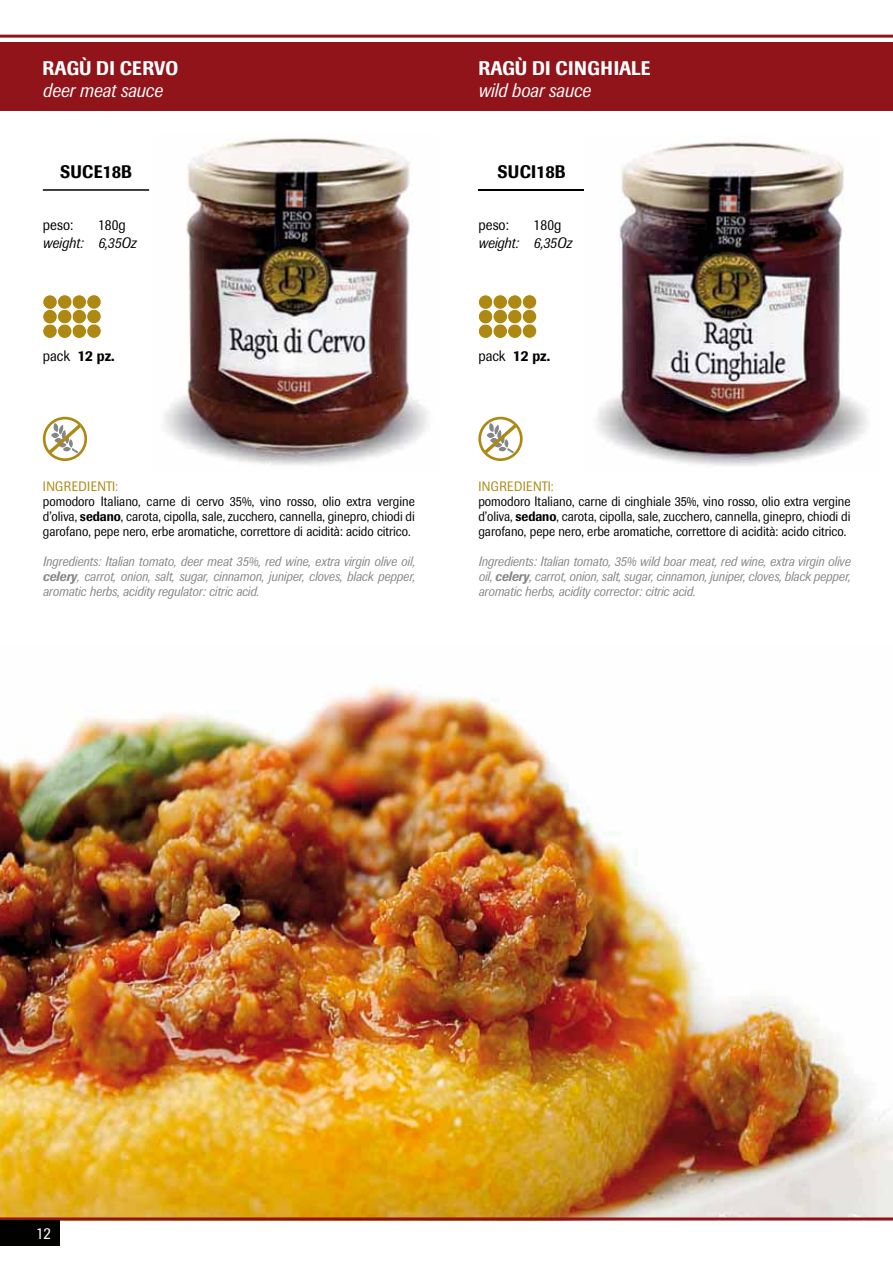
<style>
.page{position:relative;width:893px;height:1263px;background:#fff}
.page>*{position:absolute;margin:0;border:0;box-sizing:border-box;transform-origin:0 0}
.t1{font:500 19.5px "Imago";letter-spacing:.02em;color:#fff;scale:.9 1}
.t2{font:italic 19.5px "Imago";color:#fff;scale:.9 1}
.t3{font:500 18px "Imago";letter-spacing:.01em;color:#010100;scale:.9 1}
.t4{font:16.5px "Imago";color:#fff;scale:.9 1}
.t5{font:italic 15px "Imago";color:#010100;scale:.9 1}
.t6{font:15px "Imago";color:#010100;scale:.9 1}
.t7{font:500 15px "Imago";color:#010100;scale:.9 1}
.t8{font:13.5px/15px "Imago";color:#010100;text-align:justify;scale:.9 1}
.t9{font:italic 13.5px/15px "Imago";color:#858687;text-align:justify;scale:.9 1}
.t10{font:13.5px "Imago";letter-spacing:.04em;color:#ad8914;scale:.9 1}
.s1{font-weight:400}
.s2{font-weight:500}
</style>
<div class="page">
<img style="left:0;top:684px;width:893px;height:533px">
<div style="left:0;top:43px;width:893px;height:68px;background:#90141a"></div>
<hr style="left:478px;top:189px;width:107px;height:2px;background:#010000">
<img style="left:597px;top:142px;width:271px;height:324px">
<div style="left:508px;top:324px;width:14px;height:14px;background:#ad8914;border-radius:50%"></div>
<div style="left:507px;top:324px;width:15px;height:15px;border:1px solid #fff;border-radius:50%"></div>
<div style="left:508px;top:309px;width:14px;height:15px;background:#ad8914;border-radius:50%"></div>
<div style="left:507px;top:309px;width:15px;height:15px;border:1px solid #fff;border-radius:50%"></div>
<div style="left:508px;top:295px;width:14px;height:14px;background:#ad8914;border-radius:50%"></div>
<div style="left:507px;top:295px;width:15px;height:15px;border:1px solid #fff;border-radius:50%"></div>
<div style="left:478px;top:324px;width:15px;height:14px;background:#ad8914;border-radius:50%"></div>
<div style="left:478px;top:324px;width:15px;height:15px;border:1px solid #fff;border-radius:50%"></div>
<div style="left:478px;top:309px;width:15px;height:15px;background:#ad8914;border-radius:50%"></div>
<div style="left:478px;top:309px;width:15px;height:15px;border:1px solid #fff;border-radius:50%"></div>
<div style="left:478px;top:295px;width:15px;height:14px;background:#ad8914;border-radius:50%"></div>
<div style="left:478px;top:295px;width:15px;height:15px;border:1px solid #fff;border-radius:50%"></div>
<div style="left:522px;top:324px;width:15px;height:14px;background:#ad8914;border-radius:50%"></div>
<div style="left:522px;top:324px;width:15px;height:15px;border:1px solid #fff;border-radius:50%"></div>
<div style="left:522px;top:309px;width:15px;height:15px;background:#ad8914;border-radius:50%"></div>
<div style="left:522px;top:309px;width:15px;height:15px;border:1px solid #fff;border-radius:50%"></div>
<div style="left:522px;top:295px;width:15px;height:14px;background:#ad8914;border-radius:50%"></div>
<div style="left:522px;top:294px;width:15px;height:15px;border:1px solid #fff;border-radius:50%"></div>
<div style="left:493px;top:324px;width:15px;height:14px;background:#ad8914;border-radius:50%"></div>
<div style="left:493px;top:324px;width:15px;height:15px;border:1px solid #fff;border-radius:50%"></div>
<div style="left:493px;top:309px;width:15px;height:15px;background:#ad8914;border-radius:50%"></div>
<div style="left:493px;top:309px;width:15px;height:15px;border:1px solid #fff;border-radius:50%"></div>
<div style="left:493px;top:295px;width:15px;height:14px;background:#ad8914;border-radius:50%"></div>
<div style="left:493px;top:294px;width:15px;height:15px;border:1px solid #fff;border-radius:50%"></div>
<svg style="left:478px;top:417px;width:45px;height:44px"></svg>
<hr style="left:43px;top:189px;width:106px;height:2px;background:#010000">
<img style="left:163px;top:138px;width:265px;height:328px">
<div style="left:72px;top:324px;width:15px;height:14px;background:#ad8914;border-radius:50%"></div>
<div style="left:72px;top:324px;width:15px;height:15px;border:1px solid #fff;border-radius:50%"></div>
<div style="left:72px;top:309px;width:15px;height:15px;background:#ad8914;border-radius:50%"></div>
<div style="left:72px;top:309px;width:15px;height:15px;border:1px solid #fff;border-radius:50%"></div>
<div style="left:72px;top:295px;width:15px;height:14px;background:#ad8914;border-radius:50%"></div>
<div style="left:72px;top:295px;width:15px;height:15px;border:1px solid #fff;border-radius:50%"></div>
<div style="left:43px;top:324px;width:14px;height:14px;background:#ad8914;border-radius:50%"></div>
<div style="left:43px;top:324px;width:15px;height:15px;border:1px solid #fff;border-radius:50%"></div>
<div style="left:43px;top:309px;width:14px;height:15px;background:#ad8914;border-radius:50%"></div>
<div style="left:43px;top:309px;width:15px;height:15px;border:1px solid #fff;border-radius:50%"></div>
<div style="left:43px;top:295px;width:14px;height:14px;background:#ad8914;border-radius:50%"></div>
<div style="left:43px;top:295px;width:15px;height:15px;border:1px solid #fff;border-radius:50%"></div>
<div style="left:87px;top:324px;width:14px;height:14px;background:#ad8914;border-radius:50%"></div>
<div style="left:86px;top:324px;width:15px;height:15px;border:1px solid #fff;border-radius:50%"></div>
<div style="left:87px;top:309px;width:14px;height:15px;background:#ad8914;border-radius:50%"></div>
<div style="left:86px;top:309px;width:15px;height:15px;border:1px solid #fff;border-radius:50%"></div>
<div style="left:87px;top:295px;width:14px;height:14px;background:#ad8914;border-radius:50%"></div>
<div style="left:86px;top:294px;width:15px;height:15px;border:1px solid #fff;border-radius:50%"></div>
<div style="left:57px;top:324px;width:15px;height:14px;background:#ad8914;border-radius:50%"></div>
<div style="left:57px;top:324px;width:15px;height:15px;border:1px solid #fff;border-radius:50%"></div>
<div style="left:57px;top:309px;width:15px;height:15px;background:#ad8914;border-radius:50%"></div>
<div style="left:57px;top:309px;width:15px;height:15px;border:1px solid #fff;border-radius:50%"></div>
<div style="left:57px;top:295px;width:15px;height:14px;background:#ad8914;border-radius:50%"></div>
<div style="left:57px;top:294px;width:15px;height:15px;border:1px solid #fff;border-radius:50%"></div>
<svg style="left:43px;top:417px;width:44px;height:44px"></svg>
<hr style="left:0;top:35px;width:893px;height:3px;background:#90141a">
<hr style="left:0;top:1217px;width:893px;height:3px;background:#90141a">
<div style="left:0;top:1220px;width:60px;height:26px;background:#010100"></div>
<h1 class="t1" style="left:43px;top:61px;width:152px">RAGÙ DI CERVO</h1>
<h1 class="t2" style="left:43px;top:84px;width:135px">deer meat sauce</h1>
<h1 class="t1" style="left:478px;top:61px;width:193px">RAGÙ DI CINGHIALE</h1>
<h1 class="t2" style="left:478px;top:84px;width:126px">wild boar sauce</h1>
<h2 class="t3" style="left:60px;top:166px;width:81px">SUCE18B</h2>
<h2 class="t3" style="left:497px;top:166px;width:77px">SUCI18B</h2>
<p class="t6" style="left:43px;top:220px;width:35px">peso:</p>
<p class="t6" style="left:98px;top:220px;width:32px">180g</p>
<p class="t5" style="left:43px;top:238px;width:105px">weight: 6,35Oz</p>
<p class="t6" style="left:478px;top:220px;width:35px">peso:</p>
<p class="t6" style="left:534px;top:220px;width:32px">180g</p>
<p class="t5" style="left:478px;top:238px;width:105px">weight: 6,35Oz</p>
<p class="t7" style="left:43px;top:351px;width:81px"><span class="s1">pack</span> 12 pz.</p>
<p class="t7" style="left:478px;top:351px;width:81px"><span class="s1">pack</span> 12 pz.</p>
<p class="t10" style="left:43px;top:481px;width:85px">INGREDIENTI:</p>
<p class="t8" style="left:43px;top:495px;width:415px">pomodoro Italiano, carne di cervo 35%, vino rosso, olio extra vergine d’oliva, <span class="s2">sedano</span>, carota, cipolla, sale, zucchero, cannella, ginepro, chiodi di garofano, pepe nero, erbe aromatiche, correttore di acidità: acido citrico.</p>
<p class="t9" style="left:43px;top:555px;width:415px">Ingredients: Italian tomato, deer meat 35%, red wine, extra virgin olive oil, <span class="s2">celery</span>, carrot, onion, salt, sugar, cinnamon, juniper, cloves, black pepper, aromatic herbs, acidity regulator: citric acid.</p>
<p class="t10" style="left:478px;top:481px;width:85px">INGREDIENTI:</p>
<p class="t8" style="left:478px;top:495px;width:415px">pomodoro Italiano, carne di cinghiale 35%, vino rosso, olio extra vergine d’oliva, <span class="s2">sedano</span>, carota, cipolla, sale, zucchero, cannella, ginepro, chiodi di garofano, pepe nero, erbe aromatiche, correttore di acidità: acido citrico.</p>
<p class="t9" style="left:478px;top:555px;width:415px">Ingredients: Italian tomato, 35% wild boar meat, red wine, extra virgin olive oil, <span class="s2">celery</span>, carrot, onion, salt, sugar, cinnamon, juniper, cloves, black pepper, aromatic herbs, acidity corrector: citric acid.</p>
<p class="t4" style="left:36px;top:1228px;width:18px">12</p>
</div>
